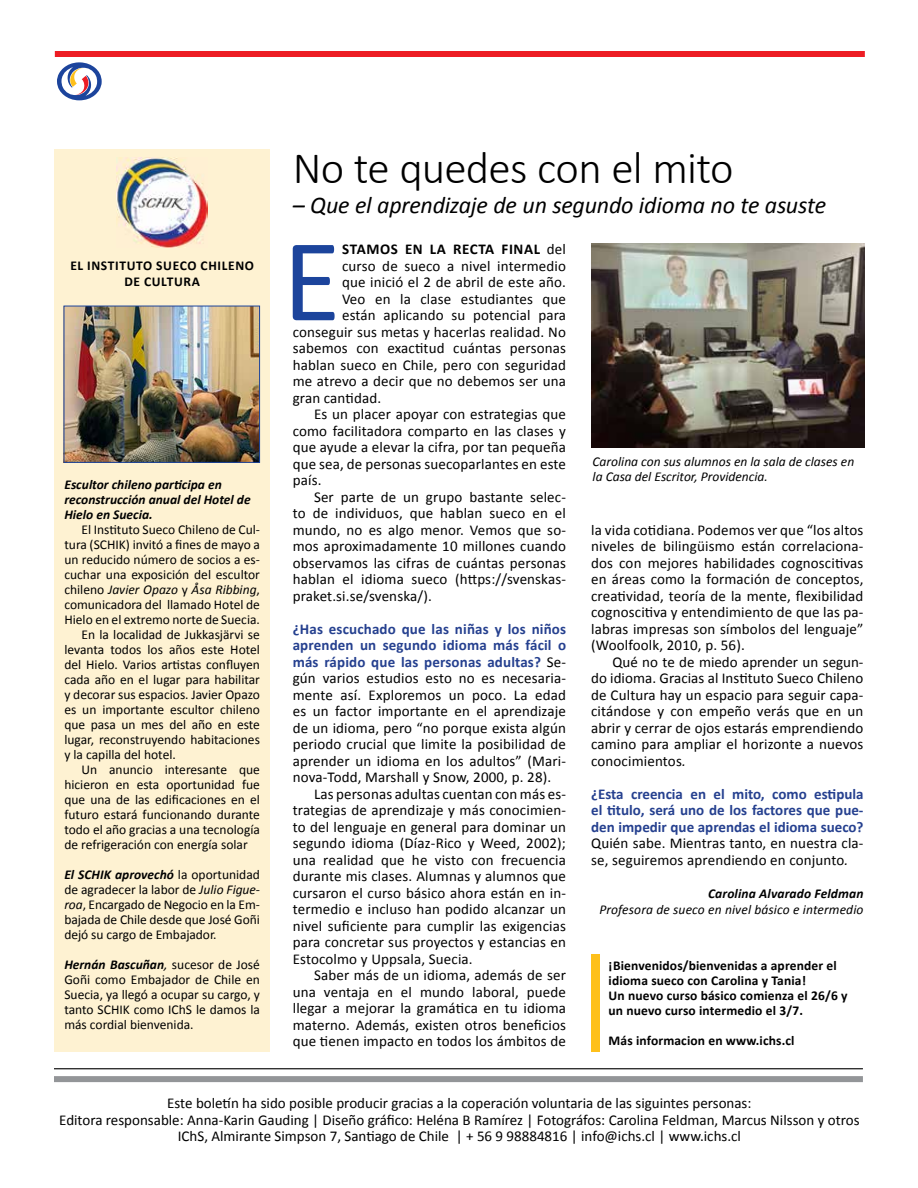
<style>
.page{position:relative;width:918px;height:1188px;background:#fff}
.page>*{position:absolute;margin:0;border:0;box-sizing:border-box;transform-origin:0 0}
.t1{font:118.95px "Calibri";color:#1c449c}
.t2{font:300 45px "Calibri";letter-spacing:-.015em;color:#000}
.t3{font:italic 24px "Calibri";letter-spacing:-.01em;color:#000}
.t4{font:15px/16.5px "Calibri";letter-spacing:.01em;color:#000;text-align:justify}
.t5{font:700 15px/16.5px "Calibri";letter-spacing:.01em;color:#25408f;text-align:justify}
.t6{font:700 15px "Calibri";letter-spacing:.04em;color:#000}
.t7{font:13.5px/15px "Calibri";color:#000;text-align:justify}
.t8{font:700 13.5px/15px "Calibri";letter-spacing:.01em;color:#000}
.t9{font:italic 13.5px/15px "Calibri";color:#000}
.t10{font:italic 700 13.5px/15px "Calibri";color:#000}
.t11{font:700 13.5px/16.5px "Calibri";letter-spacing:.05em;color:#000;text-align:center}
.s1{font-style:normal}
.s2{font-weight:700;font-style:italic}
.s3{font-style:italic}
.s4{font-weight:400}
.s5{font-weight:400;color:#000}
</style>
<div class="page">
<div style="left:55px;top:51px;width:810px;height:6px;background:#ed1d24"></div>
<svg style="left:57px;top:62px;width:45px;height:38px"></svg>
<div style="left:54px;top:1076px;width:809px;height:6px;background:#939598"></div>
<hr style="left:54px;top:1068px;width:809px;height:1px;background:#000">
<div style="left:54px;top:149px;width:216px;height:903px;background:#fef2d2"></div>
<img style="left:66px;top:308px;width:192px;height:153px">
<div style="left:64px;top:306px;width:196px;height:157px;border:1px solid #1c449c"></div>
<img style="left:117px;top:157px;width:90px;height:91px">
<div style="left:591px;top:955px;width:9px;height:97px;background:#fec01b"></div>
<img style="left:592px;top:243px;width:273px;height:205px">
<p class="t11" style="left:70px;top:257px;width:185px">EL INSTITUTO SUECO CHILENO<br>DE CULTURA</p>
<p class="t10" style="left:64px;top:477px;width:188px">Escultor chileno participa en reconstrucción anual del Hotel de<br>Hielo en Suecia.</p>
<p class="t7" style="left:81px;top:522px;width:180px">El Instituto Sueco Chileno de Cul-</p>
<p class="t7" style="left:64px;top:537px;width:197px">tura (SCHIK) invitó a fines de mayo a</p>
<p class="t7" style="left:64px;top:552px;width:197px">un reducido número de socios a es-</p>
<p class="t7" style="left:64px;top:567px;width:197px">cuchar una exposición del escultor</p>
<p class="t9" style="left:64px;top:582px;width:197px"><span class="s1">chileno</span> Javier Opazo <span class="s1">y</span> Åsa Ribbing<span class="s1">,</span></p>
<p class="t7" style="left:64px;top:597px;width:197px">comunicadora del llamado Hotel de</p>
<p class="t7" style="left:64px;top:612px;width:197px">Hielo en el extremo norte de Suecia.</p>
<p class="t7" style="left:81px;top:627px;width:180px">En la localidad de Jukkasjärvi se</p>
<p class="t7" style="left:64px;top:642px;width:197px">levanta todos los años este Hotel</p>
<p class="t7" style="left:64px;top:657px;width:197px">del Hielo. Varios artistas confluyen</p>
<p class="t7" style="left:64px;top:672px;width:197px">cada año en el lugar para habilitar</p>
<p class="t7" style="left:64px;top:687px;width:197px">y decorar sus espacios. Javier Opazo</p>
<p class="t7" style="left:64px;top:702px;width:197px">es un importante escultor chileno</p>
<p class="t7" style="left:64px;top:717px;width:197px">que pasa un mes del año en este</p>
<p class="t7" style="left:64px;top:732px;width:197px">lugar, reconstruyendo habitaciones</p>
<p class="t7" style="left:64px;top:747px;width:113px">y la capilla del hotel.</p>
<p class="t7" style="left:81px;top:762px;width:180px">Un anuncio interesante que</p>
<p class="t7" style="left:64px;top:777px;width:197px">hicieron en esta oportunidad fue</p>
<p class="t7" style="left:64px;top:792px;width:197px">que una de las edificaciones en el</p>
<p class="t7" style="left:64px;top:807px;width:197px">futuro estará funcionando durante</p>
<p class="t7" style="left:64px;top:822px;width:197px">todo el año gracias a una tecnología</p>
<p class="t7" style="left:64px;top:837px;width:185px">de refrigeración con energía solar</p>
<p class="t7" style="left:64px;top:867px;width:197px"><span class="s2">El SCHIK aprovechó</span> la oportunidad de agradecer la labor de <span class="s3">Julio Figue&shy;roa</span>, Encargado de Negocio en la Em&shy;bajada de Chile desde que José Goñi dejó su cargo de Embajador.</p>
<p class="t7" style="left:64px;top:957px;width:197px"><span class="s2">Hernán Bascuñan</span><span class="s3">,</span> sucesor de José Goñi como Embajador de Chile en Suecia, ya llegó a ocupar su cargo, y tanto SCHIK como IChS le damos la más cordial bienvenida.</p>
<h2 class="t2" style="left:293px;top:140px;width:442px">No te quedes con el mito</h2>
<h3 class="t3" style="left:293px;top:188px;width:535px">– Que el aprendizaje de un segundo idioma no te asuste</h3>
<h1 class="t1" style="left:283px;top:206px;width:60px">E</h1>
<p class="t6" style="left:342px;top:240px;width:225px">STAMOS EN LA RECTA FINAL <span class="s4">del</span></p>
<p class="t4" style="left:342px;top:258px;width:225px">curso de sueco a nivel intermedio</p>
<p class="t4" style="left:342px;top:274px;width:225px">que inició el 2 de abril de este año.</p>
<p class="t4" style="left:342px;top:291px;width:225px">Veo en la clase estudiantes que</p>
<p class="t4" style="left:342px;top:307px;width:225px">están aplicando su potencial para</p>
<p class="t4" style="left:293px;top:324px;width:275px">conseguir sus metas y hacerlas realidad. No</p>
<p class="t4" style="left:293px;top:340px;width:275px">sabemos con exactitud cuántas personas</p>
<p class="t4" style="left:293px;top:357px;width:275px">hablan sueco en Chile, pero con seguridad</p>
<p class="t4" style="left:293px;top:373px;width:275px">me atrevo a decir que no debemos ser una</p>
<p class="t4" style="left:293px;top:390px;width:90px">gran cantidad.</p>
<p class="t4" style="left:314px;top:406px;width:254px">Es un placer apoyar con estrategias que</p>
<p class="t4" style="left:293px;top:423px;width:275px">como facilitadora comparto en las clases y</p>
<p class="t4" style="left:293px;top:439px;width:275px">que ayude a elevar la cifra, por tan pequeña</p>
<p class="t4" style="left:293px;top:456px;width:275px">que sea, de personas suecoparlantes en este</p>
<p class="t4" style="left:293px;top:472px;width:30px">país.</p>
<p class="t4" style="left:314px;top:489px;width:254px">Ser parte de un grupo bastante selec-</p>
<p class="t4" style="left:293px;top:505px;width:275px">to de individuos, que hablan sueco en el</p>
<p class="t4" style="left:293px;top:522px;width:275px">mundo, no es algo menor. Vemos que so-</p>
<p class="t4" style="left:293px;top:538px;width:275px">mos aproximadamente 10 millones cuando</p>
<p class="t4" style="left:293px;top:555px;width:275px">observamos las cifras de cuántas personas</p>
<p class="t4" style="left:293px;top:571px;width:275px">hablan el idioma sueco (https://svenskas-</p>
<p class="t4" style="left:293px;top:588px;width:141px">praket.si.se/svenska/).</p>
<p class="t5" style="left:293px;top:621px;width:275px">¿Has escuchado que las niñas y los niños</p>
<p class="t5" style="left:293px;top:637px;width:275px">aprenden un segundo idioma más fácil o</p>
<p class="t5" style="left:293px;top:654px;width:275px">más rápido que las personas adultas? <span class="s5">Se-</span></p>
<p class="t4" style="left:293px;top:670px;width:275px">gún varios estudios esto no es necesaria-</p>
<p class="t4" style="left:293px;top:687px;width:275px">mente así. Exploremos un poco. La edad</p>
<p class="t4" style="left:293px;top:703px;width:275px">es un factor importante en el aprendizaje</p>
<p class="t4" style="left:293px;top:720px;width:275px">de un idioma, pero “no porque exista algún</p>
<p class="t4" style="left:293px;top:736px;width:275px">periodo crucial que limite la posibilidad de</p>
<p class="t4" style="left:293px;top:753px;width:275px">aprender un idioma en los adultos” (Mari-</p>
<p class="t4" style="left:293px;top:769px;width:260px">nova-Todd, Marshall y Snow, 2000, p. 28).</p>
<p class="t4" style="left:314px;top:786px;width:253px">Las personas adultas cuentan con más es-</p>
<p class="t4" style="left:293px;top:802px;width:275px">trategias de aprendizaje y más conocimien-</p>
<p class="t4" style="left:293px;top:819px;width:275px">to del lenguaje en general para dominar un</p>
<p class="t4" style="left:293px;top:835px;width:275px">segundo idioma (Díaz-Rico y Weed, 2002);</p>
<p class="t4" style="left:293px;top:852px;width:275px">una realidad que he visto con frecuencia</p>
<p class="t4" style="left:293px;top:868px;width:275px">durante mis clases. Alumnas y alumnos que</p>
<p class="t4" style="left:293px;top:885px;width:275px">cursaron el curso básico ahora están en in-</p>
<p class="t4" style="left:293px;top:901px;width:275px">termedio e incluso han podido alcanzar un</p>
<p class="t4" style="left:293px;top:918px;width:275px">nivel suficiente para cumplir las exigencias</p>
<p class="t4" style="left:293px;top:934px;width:275px">para concretar sus proyectos y estancias en</p>
<p class="t4" style="left:293px;top:951px;width:181px">Estocolmo y Uppsala, Suecia.</p>
<p class="t4" style="left:314px;top:967px;width:253px">Saber más de un idioma, además de ser</p>
<p class="t4" style="left:293px;top:984px;width:275px">una ventaja en el mundo laboral, puede</p>
<p class="t4" style="left:293px;top:1000px;width:275px">llegar a mejorar la gramática en tu idioma</p>
<p class="t4" style="left:293px;top:1017px;width:275px">materno. Además, existen otros beneficios</p>
<p class="t4" style="left:293px;top:1033px;width:275px">que tienen impacto en todos los ámbitos de</p>
<p class="t9" style="left:593px;top:453px;width:263px">Carolina con sus alumnos en la sala de clases en la Casa del Escritor, Providencia.</p>
<p class="t4" style="left:591px;top:521px;width:274px">la vida cotidiana. Podemos ver que “los altos niveles de bilingüismo están correlaciona&shy;dos con mejores habilidades cognoscitivas en áreas como la formación de conceptos, creatividad, teoría de la mente, flexibilidad cognoscitiva y entendimiento de que las pa&shy;labras impresas son símbolos del lenguaje” (Woolfoolk, 2010, p. 56).</p>
<p class="t4" style="left:591px;top:653px;width:274px;text-indent:21px">Qué no te de miedo aprender un segun&shy;do idioma. Gracias al Instituto Sueco Chileno de Cultura hay un espacio para seguir capa&shy;citándose y con empeño verás que en un abrir y cerrar de ojos estarás emprendiendo camino para ampliar el horizonte a nuevos conocimientos<span class="s3">.</span></p>
<p class="t5" style="left:591px;top:785px;width:274px">¿Esta creencia en el mito, como estipula el titulo, será uno de los factores que pue&shy;den impedir que aprendas el idioma sueco?</p>
<p class="t4" style="left:591px;top:835px;width:274px">Quién sabe. Mientras tanto, en nuestra cla&shy;se, seguiremos aprendiendo en conjunto<span class="s3">.</span></p>
<p class="t10" style="left:708px;top:886px;width:157px">Carolina Alvarado Feldman</p>
<p class="t9" style="left:599px;top:902px;width:266px">Profesora de sueco en nivel básico e intermedio</p>
<p class="t8" style="left:609px;top:958px;width:240px">¡Bienvenidos/bienvenidas a aprender el idioma sueco con Carolina y Tania!<br>Un nuevo curso básico comienza el 26/6 y un nuevo curso intermedio el 3/7.</p>
<p class="t8" style="left:609px;top:1033px;width:188px">Más informacion en www.ichs.cl</p>
<p class="t4" style="left:59px;top:1095px;width:802px;text-align:center">Este boletín ha sido posible producir gracias a la coperación voluntaria de las siguintes personas:<br>Editora responsable: Anna-Karin Gauding | Diseño gráfico: Heléna B Ramírez | Fotográfos: Carolina Feldman, Marcus Nilsson y otros<br>IChS, Almirante Simpson 7, Santiago de Chile | + 56 9 98884816 | info@ichs.cl | www.ichs.cl</p>
</div>
